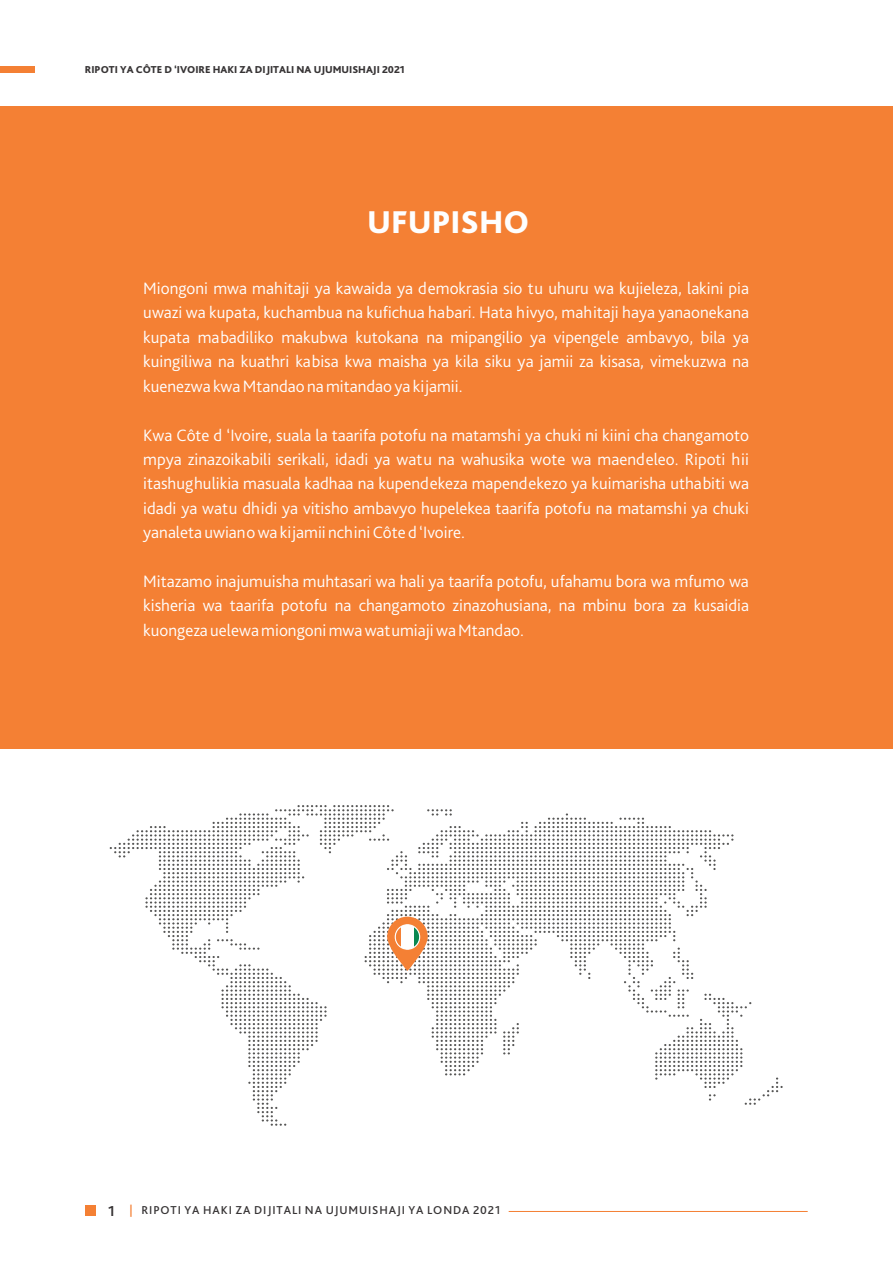
<style>
.page{position:relative;width:893px;height:1263px;background:#fff}
.page>*{position:absolute;margin:0;border:0;box-sizing:border-box;transform-origin:0 0}
.t1{font:800 33px "Bliss Pro";color:#fefefe}
.t2{font:300 17.25px/24.5px "Bliss Pro";color:#fefefe;text-align:justify}
.t3{font:500 12px "Bliss Pro";letter-spacing:.075em;color:#373435}
.t4{font:800 10.5px "Bliss Pro";color:#373435}
.s1{font-weight:700;font-size:15px}
.s2{color:#f48034}
</style>
<div class="page">
<div style="left:0;top:106px;width:893px;height:643px;background:#f48034"></div>
<svg style="left:110px;top:805px;width:673px;height:321px"></svg>
<svg style="left:387px;top:917px;width:41px;height:54px"></svg>
<svg style="left:414px;top:925px;width:6px;height:24px"></svg>
<svg style="left:401px;top:925px;width:13px;height:24px"></svg>
<svg style="left:395px;top:925px;width:6px;height:24px"></svg>
<div style="left:395px;top:924px;width:25px;height:26px;border:1px solid #fefefe;border-radius:50%"></div>
<div style="left:85px;top:1205px;width:11px;height:11px;background:#f48034"></div>
<hr style="left:509px;top:1211px;width:299px;height:1px;background:#f48034">
<div style="left:0;top:66px;width:35px;height:6px;background:#f48034"></div>
<p class="t4" style="left:85px;top:65px;width:321px">RIPOTI YA CÔTE D ‘IVOIRE HAKI ZA DIJITALI NA UJUMUISHAJI 2021</p>
<h1 class="t1" style="left:367px;top:209px;width:164px">UFUPISHO</h1>
<p class="t2" style="left:143px;top:278px;width:607px">Miongoni mwa mahitaji ya kawaida ya demokrasia sio tu uhuru wa kujieleza, lakini pia uwazi wa kupata, kuchambua na kufichua habari. Hata hivyo, mahitaji haya yanaonekana kupata mabadiliko makubwa kutokana na mipangilio ya vipengele ambavyo, bila ya kuingiliwa na kuathri kabisa kwa maisha ya kila siku ya jamii za kisasa, vimekuzwa na kuenezwa kwa Mtandao na mitandao ya kijamii.</p>
<p class="t2" style="left:143px;top:424px;width:607px">Kwa Côte d ‘Ivoire, suala la taarifa potofu na matamshi ya chuki ni kiini cha changamoto mpya zinazoikabili serikali, idadi ya watu na wahusika wote wa maendeleo. Ripoti hii itashughulikia masuala kadhaa na kupendekeza mapendekezo ya kuimarisha uthabiti wa idadi ya watu dhidi ya vitisho ambavyo hupelekea taarifa potofu na matamshi ya chuki yanaleta uwiano wa kijamii nchini Côte d ‘Ivoire.</p>
<p class="t2" style="left:143px;top:571px;width:607px">Mitazamo inajumuisha muhtasari wa hali ya taarifa potofu, ufahamu bora wa mfumo wa kisheria wa taarifa potofu na changamoto zinazohusiana, na mbinu bora za kusaidia kuongeza uelewa miongoni mwa watumiaji wa Mtandao.</p>
<p class="t3" style="left:108px;top:1206px;width:394px"><span class="s1">1</span> <span class="s2">|</span> RIPOTI YA HAKI ZA DIJITALI NA UJUMUISHAJI YA LONDA 2021</p>
</div>
